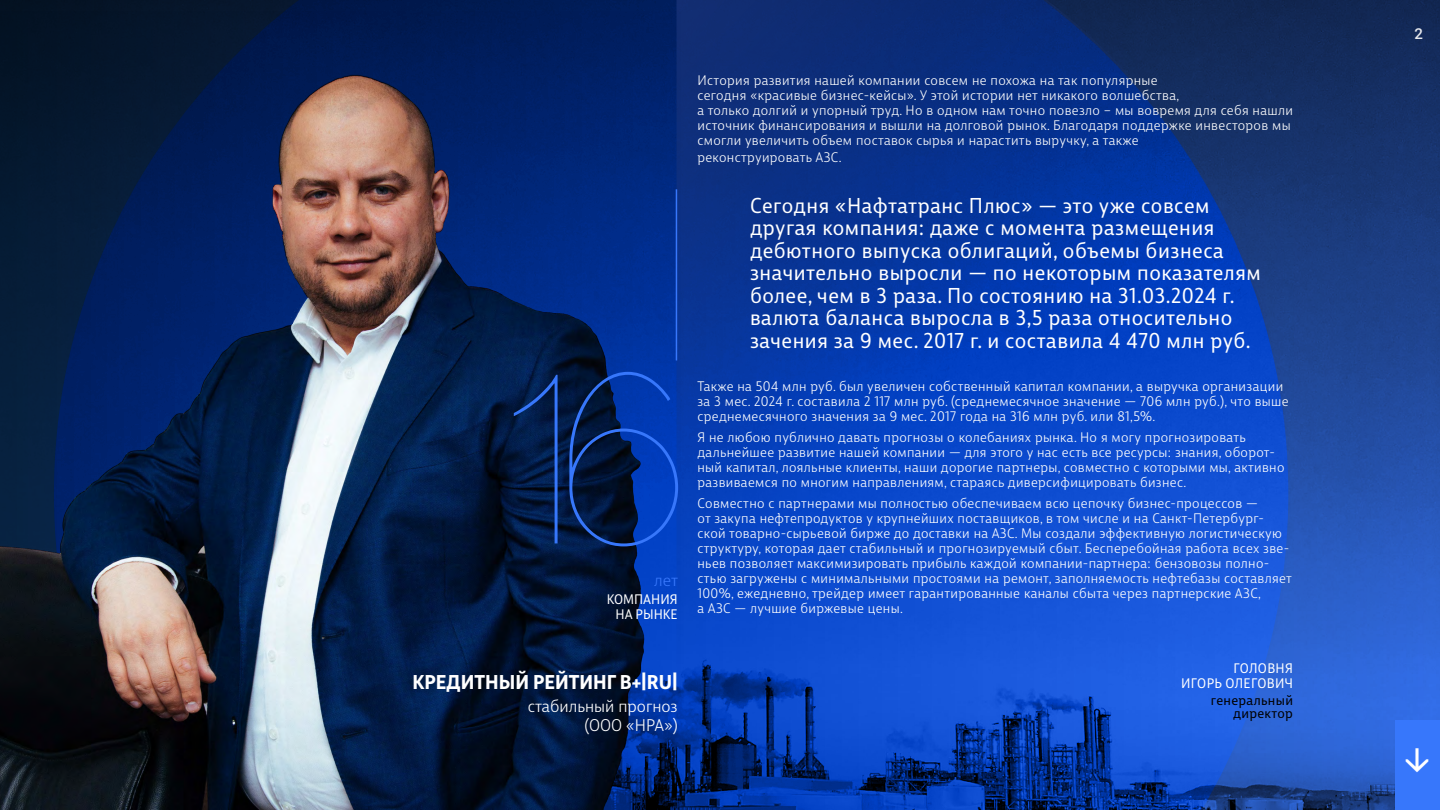
<style>
.page{position:relative;width:1440px;height:810px;background:#fff}
.page>*{position:absolute;margin:0;border:0;box-sizing:border-box;transform-origin:0 0}
.t1{font:100 217.5px "Messner";color:#3777fb}
.t2{font:30px "Navigo";color:#fff}
.t3{font:21px/22.5px "Big City Grotesque Pro";letter-spacing:.025em;color:#fff}
.t4{font:700 19.5px "Big City Grotesque Pro";color:#fff}
.t5{font:16.5px/19.5px "Big City Grotesque Pro";color:#fff;text-align:right}
.t6{font:16.5px "Big City Grotesque Pro";color:#3777fb}
.t7{font:500 15px "Roboto";color:#fff}
.t8{font:13.5px/15px "Big City Grotesque Pro";letter-spacing:.025em;color:#fff}
.t9{font:13.5px/15px "Big City Grotesque Pro";letter-spacing:.025em;color:#fff;text-align:right}
.t10{font:13.5px/13.5px "Big City Grotesque Pro";letter-spacing:.025em;color:#000;text-align:right}
.t11{font:13.5px/15px "Big City Grotesque Pro";letter-spacing:.005em;color:#fff;text-align:right}
</style>
<div class="page">
<img style="left:0;top:0;width:1440px;height:810px">
<svg style="left:652px;top:0;width:639px;height:810px;background:#0c3fad"></svg>
<img style="left:0;top:11px;width:680px;height:799px">
<hr style="left:676px;top:189px;width:1px;height:171px;background:#3777fb">
<div style="left:1395px;top:720px;width:45px;height:90px;background:#3777fb"></div>
<h1 class="t1" style="left:509px;top:317px;width:180px">16</h1>
<p class="t6" style="left:654px;top:567px;width:25px">лет</p>
<p class="t11" style="left:607px;top:591px;width:72px">КОМПАНИЯ<br>НА РЫНКЕ</p>
<h3 class="t4" style="left:413px;top:666px;width:267px">КРЕДИТНЫЙ РЕЙТИНГ B+|RU|</h3>
<p class="t5" style="left:528px;top:695px;width:151px">стабильный прогноз (ООО «НРА»)</p>
<p class="t8" style="left:698px;top:72px;width:597px">История развития нашей компании совсем не похожа на так популярные<br>сегодня «красивые бизнес-кейсы». У этой истории нет никакого волшебства,<br>а только долгий и упорный труд. Но в одном нам точно повезло – мы вовремя для себя нашли источник финансирования и вышли на долговой рынок. Благодаря поддержке инвесторов мы смогли увеличить объем поставок сырья и нарастить выручку, а также</p>
<p class="t8" style="left:698px;top:149px;width:146px">реконструировать АЗС.</p>
<p class="t3" style="left:750px;top:193px;width:512px">Сегодня «Нафтатранс Плюс» — это уже совсем другая компания: даже с момента размещения дебютного выпуска облигаций, объемы бизнеса значительно выросли — по некоторым показателям более, чем в 3 раза. По состоянию на 31.03.2024 г. валюта баланса выросла в 3,5 раза относительно зачения за 9 мес. 2017 г. и составила 4 470 млн руб.</p>
<p class="t8" style="left:698px;top:378px;width:593px">Также на 504 млн руб. был увеличен собственный капитал компании, а выручка организации за 3 мес. 2024 г. составила 2 117 млн руб. (среднемесячное значение — 706 млн руб.), что выше среднемесячного значения за 9 мес. 2017 года на 316 млн руб. или 81,5%.</p>
<p class="t8" style="left:698px;top:429px;width:589px">Я не любою публично давать прогнозы о колебаниях рынка. Но я могу прогнозировать дальнейшее развитие нашей компании — для этого у нас есть все ресурсы: знания, оборот&shy;ный капитал, лояльные клиенты, наши дорогие партнеры, совместно с которыми мы, активно развиваемся по многим направлениям, стараясь диверсифицировать бизнес.</p>
<p class="t8" style="left:698px;top:495px;width:596px">Совместно с партнерами мы полностью обеспечиваем всю цепочку бизнес-процессов —<br>от закупа нефтепродуктов у крупнейших поставщиков, в том числе и на Санкт-Петербург&shy;ской товарно-сырьевой бирже до доставки на АЗС. Мы создали эффективную логистическую структуру, которая дает стабильный и прогнозируемый сбыт. Бесперебойная работа всех зве&shy;ньев позволяет максимизировать прибыль каждой компании-партнера: бензовозы полно&shy;стью загружены с минимальными простоями на ремонт, заполняемость нефтебазы составляет 100%, ежедневно, трейдер имеет гарантированные каналы сбыта через партнерские АЗС,<br>а АЗС — лучшие биржевые цены.</p>
<p class="t9" style="left:1181px;top:660px;width:113px">ГОЛОВНЯ<br>ИГОРЬ ОЛЕГОВИЧ</p>
<p class="t10" style="left:1211px;top:692px;width:84px">генеральный директор</p>
<p class="t7" style="left:1414px;top:24px;width:10px">2</p>
<h2 class="t2" style="left:1400px;top:737px;width:37px">↓</h2>
</div>
